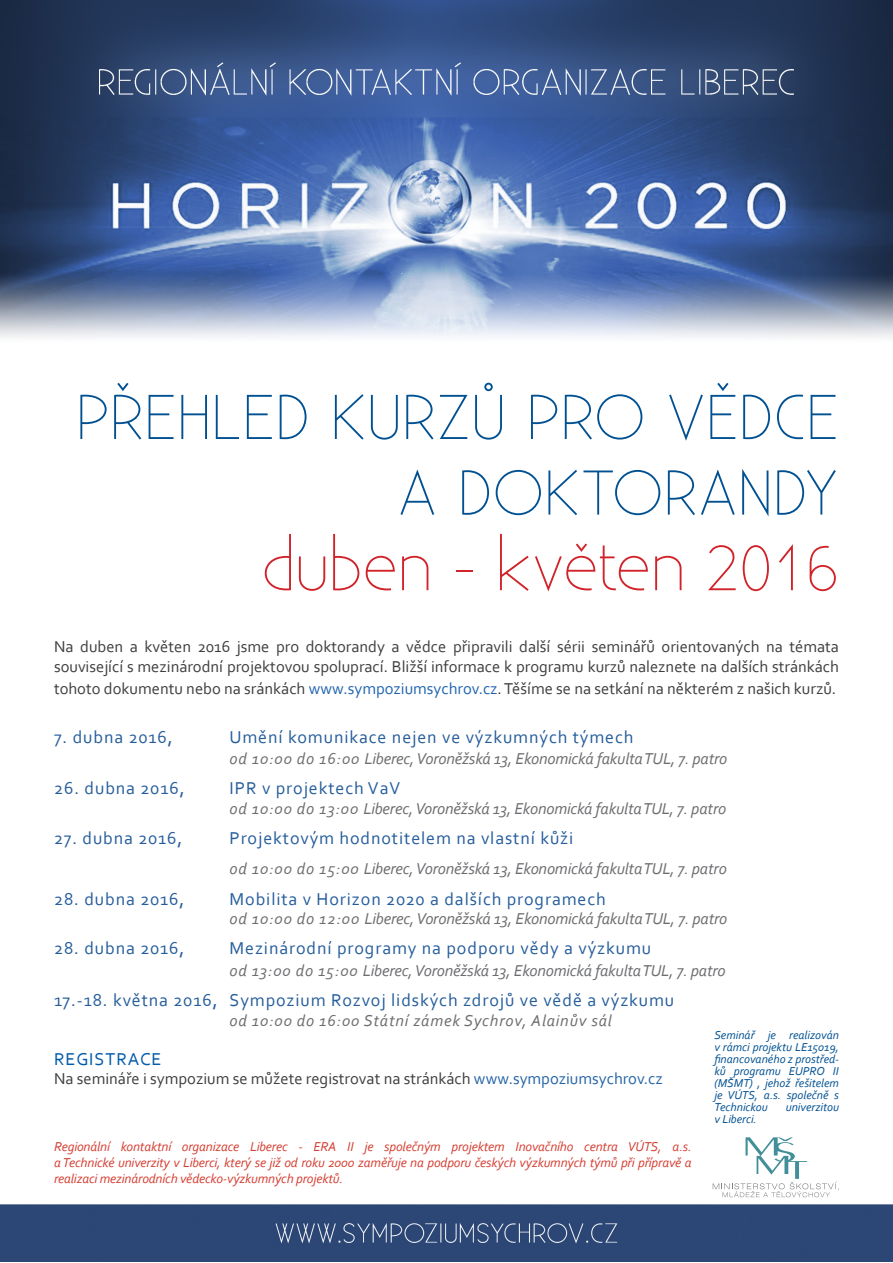
<style>
.page{position:relative;width:893px;height:1263px;background:#fff}
.page>*{position:absolute;margin:0;border:0;box-sizing:border-box;transform-origin:0 0}
.t1{font:300 63px/75.6px "Existence";color:#015192;text-align:right}
.t2{font:300 63px "Existence";color:#d1232a}
.t3{font:18px "Corbel";letter-spacing:.05em;color:#255d9b}
.t4{font:18px "Corbel";letter-spacing:.05em;color:#015aaa}
.t5{font:16.5px/19.8px "Corbel";color:#3e3e3f}
.t6{font:italic 16.5px "Corbel";letter-spacing:-.01em;color:#6c6d70}
.t7{font:italic 16.5px "Corbel";letter-spacing:.05em;color:#6c6d70}
.t8{font:italic 13.5px/16.2px "Corbel";letter-spacing:-.01em;color:#d53f33;text-align:justify}
.t9{font:italic 12px/12px "Corbel";color:#015192;text-align:justify}
.s1{color:#2064b1}
.s2{color:#2464a5}
</style>
<div class="page">
<img style="left:0;top:0;width:893px;height:1262px">
<svg style="left:713px;top:1137px;width:126px;height:60px"></svg>
<h1 class="t1" style="left:76px;top:382px;width:764px">PŘEHLED KURZŮ PRO VĚDCE<br>A DOKTORANDY</h1>
<h1 class="t2" style="left:262px;top:534px;width:579px">duben - květen 2016</h1>
<p class="t5" style="left:54px;top:636px;width:786px">Na duben a květen 2016 jsme pro doktorandy a vědce připravili další sérii seminářů orientovaných na témata související s mezinárodní projektovou spoluprací. Bližší informace k programu kurzů naleznete na dalších stránkách</p>
<p class="t5" style="left:54px;top:678px;width:784px">tohoto dokumentu nebo na sránkách <span class="s1">www.sympoziumsychrov.cz</span>. Těšíme se na setkání na některém z našich kurzů.</p>
<p class="t3" style="left:54px;top:725px;width:120px">7. dubna 2016,</p>
<p class="t3" style="left:230px;top:725px;width:405px">Umění komunikace nejen ve výzkumných týmech</p>
<p class="t6" style="left:230px;top:748px;width:499px">od 10:00 do 16:00 Liberec, Voroněžská 13, Ekonomická fakulta TUL, 7. patro</p>
<p class="t3" style="left:54px;top:777px;width:132px">26. dubna 2016,</p>
<p class="t3" style="left:230px;top:777px;width:172px">IPR v projektech VaV</p>
<p class="t6" style="left:229px;top:798px;width:498px">od 10:00 do 13:00 Liberec, Voroněžská 13, Ekonomická fakulta TUL, 7. patro</p>
<p class="t3" style="left:54px;top:827px;width:130px">27. dubna 2016,</p>
<p class="t3" style="left:230px;top:827px;width:345px">Projektovým hodnotitelem na vlastní kůži</p>
<p class="t6" style="left:230px;top:859px;width:499px">od 10:00 do 15:00 Liberec, Voroněžská 13, Ekonomická fakulta TUL, 7. patro</p>
<p class="t3" style="left:54px;top:887px;width:132px">28. dubna 2016,</p>
<p class="t3" style="left:230px;top:887px;width:378px">Mobilita v Horizon 2020 a dalších programech</p>
<p class="t6" style="left:229px;top:909px;width:499px">od 10:00 do 12:00 Liberec, Voroněžská 13, Ekonomická fakulta TUL, 7. patro</p>
<p class="t3" style="left:54px;top:937px;width:132px">28. dubna 2016,</p>
<p class="t3" style="left:230px;top:937px;width:423px">Mezinárodní programy na podporu vědy a výzkumu</p>
<p class="t6" style="left:230px;top:960px;width:498px">od 13:00 do 15:00 Liberec, Voroněžská 13, Ekonomická fakulta TUL, 7. patro</p>
<p class="t3" style="left:54px;top:989px;width:622px">17.-18. května 2016, Sympozium Rozvoj lidských zdrojů ve vědě a výzkumu</p>
<p class="t7" style="left:229px;top:1010px;width:384px">od 10:00 do 16:00 Státní zámek Sychrov, Alainův sál</p>
<p class="t4" style="left:54px;top:1047px;width:109px">REGISTRACE</p>
<p class="t5" style="left:54px;top:1068px;width:610px">Na semináře i sympozium se můžete registrovat na stránkách <span class="s2">www.sympoziumsychrov.cz</span></p>
<p class="t9" style="left:714px;top:1029px;width:126px">Seminář je realizován v rámci projektu LE15019, financovaného z prostřed&shy;ků programu EUPRO II (MŠMT) , jehož řešitelem je VÚTS, a.s. společně s Technickou</p>
<p class="t9" style="left:786px;top:1101px;width:55px">univerzitou</p>
<p class="t8" style="left:54px;top:1138px;width:639px">Regionální kontaktní organizace Liberec - ERA II je společným projektem Inovačního centra VÚTS, a.s. a Technické univerzity v Liberci, který se již od roku 2000 zaměřuje na podporu českých výzkumných týmů při přípravě a realizaci mezinárodních vědecko-výzkumných projektů.</p>
<p class="t9" style="left:714px;top:1113px;width:44px">v Liberci.</p>
</div>
